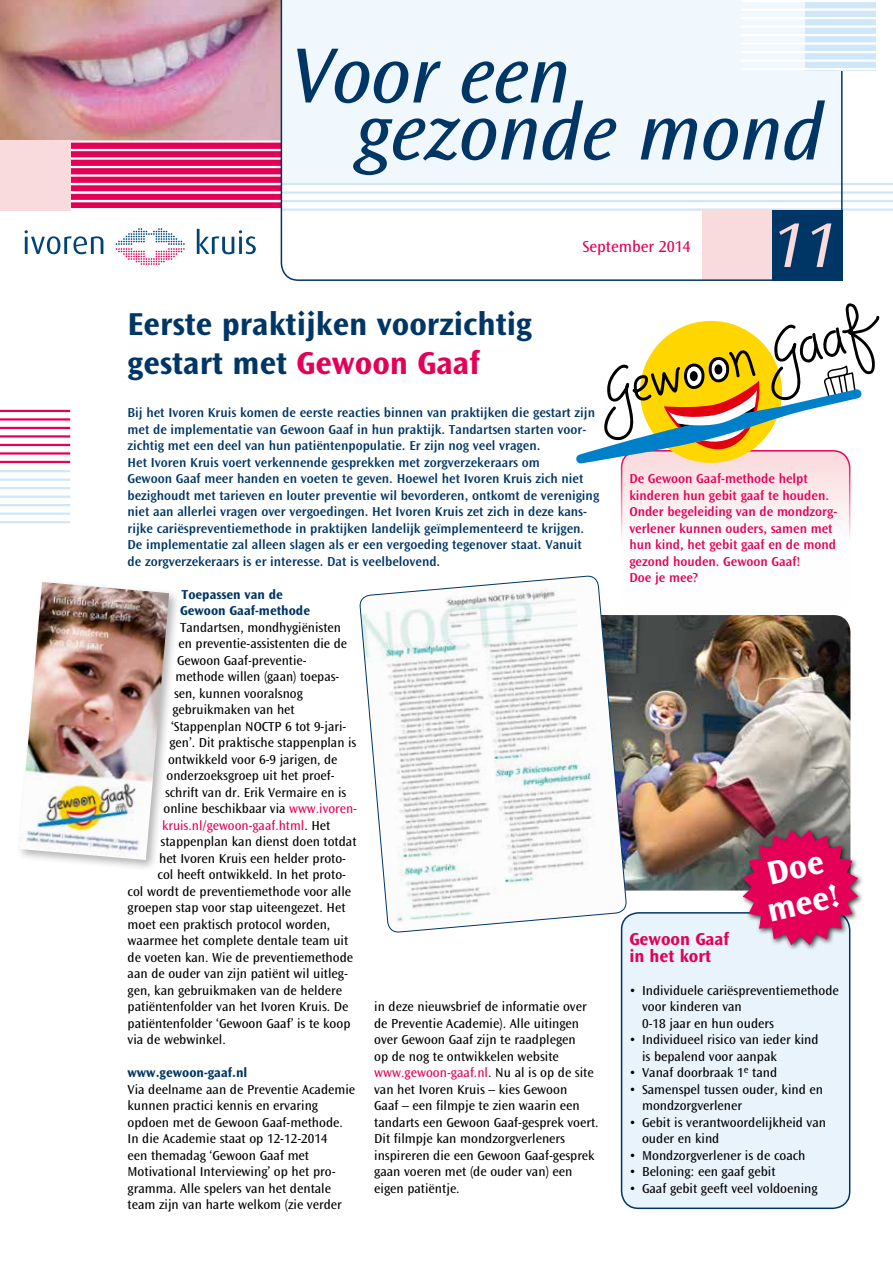
<style>
.page{position:relative;width:893px;height:1263px;background:#fff}
.page>*{position:absolute;margin:0;border:0;box-sizing:border-box;transform-origin:0 0}
.t1{font:italic 81.45px/57px "Ocean Sans Std";color:#003665}
.t2{font:italic 66px "Ocean Sans Std";color:#fadbdd}
.t3{font:700 34.5px/36px "Ocean Sans Std";color:#fff}
.t4{font:700 33px/39.6px "Ocean Sans Std";color:#003665}
.t5{font:700 18px/16.5px "Ocean Sans Std";color:#e50057}
.t6{font:16.5px "Ocean Sans Std";color:#e50057}
.t7{font:13.5px/16.5px "Ocean Sans Std";color:#000}
.t8{font:600 13.5px/16.5px "Ocean Sans Std";color:#003665}
.t9{font:600 13.5px/16.5px "Ocean Sans Std";color:#e50057}
.t10{font:700 13.5px/16.5px "Ocean Sans Std";color:#003665}
.t11{font:13.5px "Ocean Sans Std";color:#e50057}
.s1{color:#e50057}
.s2{color:#000}
</style>
<div class="page">
<svg style="left:622px;top:451px;width:228px;height:163px"></svg>
<div style="left:621px;top:450px;width:229px;height:165px;border:2px solid #e50057;border-radius:17px"></div>
<img style="left:627px;top:615px;width:223px;height:275px">
<svg style="left:70px;top:143px;width:211px;height:65px;fill:#e50057"></svg>
<img style="left:0;top:0;width:281px;height:140px">
<hr style="left:0;top:183px;width:893px;height:2px;background:#cfe7f9">
<hr style="left:0;top:191px;width:893px;height:3px;background:#cfe7f9">
<hr style="left:0;top:200px;width:893px;height:2px;background:#cfe7f9">
<hr style="left:0;top:208px;width:893px;height:3px;background:#cfe7f9">
<hr style="left:0;top:149px;width:281px;height:2px;background:#fff">
<hr style="left:0;top:157px;width:281px;height:3px;background:#fff">
<hr style="left:0;top:166px;width:281px;height:2px;background:#fff">
<hr style="left:0;top:174px;width:281px;height:3px;background:#fff">
<hr style="left:0;top:183px;width:281px;height:2px;background:#fff">
<hr style="left:0;top:191px;width:281px;height:3px;background:#fff">
<hr style="left:0;top:200px;width:281px;height:2px;background:#fff">
<hr style="left:0;top:208px;width:281px;height:3px;background:#fff">
<svg style="left:116px;top:228px;width:69px;height:37px"></svg>
<svg style="left:25px;top:230px;width:78px;height:24px"></svg>
<svg style="left:197px;top:229px;width:59px;height:25px"></svg>
<svg style="left:281px;top:0;width:562px;height:281px"></svg>
<div style="left:806px;top:0;width:70px;height:70px;background:#cfe7f9"></div>
<hr style="left:741px;top:0;width:152px;height:2px;background:#fff">
<hr style="left:741px;top:8px;width:152px;height:3px;background:#fff">
<hr style="left:741px;top:17px;width:152px;height:2px;background:#fff">
<hr style="left:741px;top:25px;width:152px;height:3px;background:#fff">
<hr style="left:741px;top:34px;width:152px;height:2px;background:#fff">
<hr style="left:741px;top:42px;width:152px;height:3px;background:#fff">
<hr style="left:741px;top:51px;width:152px;height:2px;background:#fff">
<hr style="left:741px;top:59px;width:152px;height:3px;background:#fff">
<hr style="left:741px;top:68px;width:152px;height:2px;background:#fff">
<div style="left:772px;top:211px;width:71px;height:70px;background:#003665"></div>
<div style="left:0;top:140px;width:70px;height:71px;background:#fadbdd"></div>
<hr style="left:0;top:470px;width:70px;height:2px;background:#cfe7f9">
<hr style="left:0;top:478px;width:70px;height:3px;background:#cfe7f9">
<hr style="left:0;top:487px;width:70px;height:2px;background:#cfe7f9">
<hr style="left:0;top:495px;width:70px;height:3px;background:#cfe7f9">
<hr style="left:0;top:504px;width:70px;height:2px;background:#cfe7f9">
<hr style="left:0;top:512px;width:70px;height:3px;background:#cfe7f9">
<hr style="left:0;top:521px;width:70px;height:2px;background:#cfe7f9">
<hr style="left:0;top:410px;width:70px;height:2px;background:#e50057">
<hr style="left:0;top:418px;width:70px;height:3px;background:#e50057">
<hr style="left:0;top:427px;width:70px;height:2px;background:#e50057">
<hr style="left:0;top:435px;width:70px;height:3px;background:#e50057">
<hr style="left:0;top:444px;width:70px;height:2px;background:#e50057">
<hr style="left:0;top:452px;width:70px;height:3px;background:#e50057">
<hr style="left:0;top:461px;width:70px;height:2px;background:#e50057">
<svg style="left:359px;top:564px;width:268px;height:380px"></svg>
<div style="left:622px;top:913px;width:228px;height:295px;background:#e8f3fc;border-radius:17px"></div>
<div style="left:621px;top:912px;width:229px;height:297px;border:2px solid #003665;border-radius:17px"></div>
<div style="left:740px;top:827px;width:124px;height:124px;background:#000;opacity:.75"></div>
<svg style="left:742px;top:829px;width:117px;height:117px"></svg>
<svg style="left:576px;top:303px;width:304px;height:167px"></svg>
<div style="left:15px;top:579px;width:166px;height:293px;background:#000;opacity:.3"></div>
<img style="left:19px;top:582px;width:150px;height:278px">
<h1 class="t1" style="left:356px;top:48px;width:470px;text-indent:-66px">Voor een gezonde mond</h1>
<h3 class="t4" style="left:128px;top:304px;width:406px">Eerste praktijken voorzichtig gestart met <span class="s1">Gewoon Gaaf</span></h3>
<p class="t6" style="left:583px;top:237px;width:110px">September 2014</p>
<h2 class="t2" style="left:772px;top:209px;width:66px">11</h2>
<p class="t8" style="left:128px;top:404px;width:473px">Bij het Ivoren Kruis komen de eerste reacties binnen van praktijken die gestart zijn met de implementatie van Gewoon Gaaf in hun praktijk. Tandartsen starten voor&shy;zichtig met een deel van hun patiëntenpopulatie. Er zijn nog veel vragen.<br>Het Ivoren Kruis voert verkennende gesprekken met zorgverzekeraars om<br>Gewoon Gaaf meer handen en voeten te geven. Hoewel het Ivoren Kruis zich niet bezighoudt met tarieven en louter preventie wil bevorderen, ontkomt de vereniging niet aan allerlei vragen over vergoedingen. Het Ivoren Kruis zet zich in deze kans&shy;rijke cariëspreventiemethode in praktijken landelijk geïmplementeerd te krijgen.<br>De implementatie zal alleen slagen als er een vergoeding tegenover staat. Vanuit<br>de zorgverzekeraars is er interesse. Dat is veelbelovend.</p>
<p class="t10" style="left:180px;top:586px;width:131px">Toepassen van de<br>Gewoon Gaaf-methode</p>
<p class="t7" style="left:180px;top:619px;width:162px">Tandartsen, mondhygiënisten</p>
<p class="t7" style="left:179px;top:635px;width:170px">en preventie-assistenten die de</p>
<p class="t7" style="left:177px;top:652px;width:130px">Gewoon Gaaf-preventie-</p>
<p class="t7" style="left:176px;top:668px;width:165px">methode willen (gaan) toepas-</p>
<p class="t7" style="left:174px;top:685px;width:130px">sen, kunnen vooralsnog</p>
<p class="t7" style="left:173px;top:701px;width:124px">gebruikmaken van het</p>
<p class="t7" style="left:171px;top:718px;width:177px">‘Stappenplan NOCTP 6 tot 9-jari-</p>
<p class="t7" style="left:170px;top:734px;width:188px">gen’. Dit praktische stappenplan is</p>
<p class="t7" style="left:168px;top:751px;width:171px">ontwikkeld voor 6-9 jarigen, de</p>
<p class="t7" style="left:167px;top:767px;width:169px">onderzoeksgroep uit het proef-</p>
<p class="t7" style="left:165px;top:784px;width:183px">schrift van dr. Erik Vermaire en is</p>
<p class="t7" style="left:164px;top:800px;width:195px">online beschikbaar via <span class="s1">www.ivoren-</span></p>
<p class="t11" style="left:162px;top:818px;width:170px">kruis.nl/gewoon-gaaf.html<span class="s2">. Het</span></p>
<p class="t7" style="left:161px;top:833px;width:198px">stappenplan kan dienst doen totdat</p>
<p class="t7" style="left:159px;top:850px;width:189px">het Ivoren Kruis een helder proto-</p>
<p class="t7" style="left:158px;top:866px;width:190px">col heeft ontwikkeld. In het proto-</p>
<p class="t7" style="left:128px;top:883px;width:225px">col wordt de preventiemethode voor alle</p>
<p class="t7" style="left:128px;top:899px;width:219px">groepen stap voor stap uiteengezet. Het</p>
<p class="t7" style="left:128px;top:916px;width:204px">moet een praktisch protocol worden,</p>
<p class="t7" style="left:128px;top:932px;width:222px">waarmee het complete dentale team uit</p>
<p class="t7" style="left:128px;top:949px;width:227px">de voeten kan. Wie de preventiemethode</p>
<p class="t7" style="left:128px;top:965px;width:222px">aan de ouder van zijn patiënt wil uitleg-</p>
<p class="t7" style="left:128px;top:982px;width:216px">gen, kan gebruikmaken van de heldere</p>
<p class="t7" style="left:128px;top:998px;width:223px">patiëntenfolder van het Ivoren Kruis. De</p>
<p class="t7" style="left:128px;top:1015px;width:224px">patiëntenfolder ‘Gewoon Gaaf’ is te koop</p>
<p class="t7" style="left:128px;top:1031px;width:100px">via de webwinkel.</p>
<p class="t10" style="left:128px;top:1064px;width:121px">www.gewoon-gaaf.nl</p>
<p class="t7" style="left:128px;top:1081px;width:229px">Via deelname aan de Preventie Academie kunnen practici kennis en ervaring opdoen met de Gewoon Gaaf-methode.<br>In die Academie staat op 12-12-2014<br>een themadag ‘Gewoon Gaaf met Motivational Interviewing’ op het pro&shy;gramma. Alle spelers van het dentale team zijn van harte welkom (zie verder</p>
<p class="t7" style="left:374px;top:998px;width:226px">in deze nieuwsbrief de informatie over de Preventie Academie). Alle uitingen over Gewoon Gaaf zijn te raadplegen<br>op de nog te ontwikkelen website <span class="s1">www.gewoon-gaaf.nl</span>. Nu al is op de site van het Ivoren Kruis – kies Gewoon<br>Gaaf – een filmpje te zien waarin een tandarts een Gewoon Gaaf-gesprek voert.<br>Dit filmpje kan mondzorgverleners inspireren die een Gewoon Gaaf-gesprek gaan voeren met (de ouder van) een eigen patiëntje.</p>
<p class="t9" style="left:629px;top:470px;width:209px">De Gewoon Gaaf-methode helpt kinderen hun gebit gaaf te houden.<br>Onder begeleiding van de mondzorg&shy;verlener kunnen ouders, samen met hun kind, het gebit gaaf en de mond gezond houden. Gewoon Gaaf!<br>Doe je mee?</p>
<h3 class="t3" style="left:756px;top:859px;width:75px;rotate:-13deg">Doe mee!</h3>
<h3 class="t5" style="left:629px;top:931px;width:102px">Gewoon Gaaf in het kort</h3>
<p class="t7" style="left:642px;top:982px;width:198px;text-indent:-13px">• Individuele cariëspreventiemethode voor kinderen van<br>0-18 jaar en hun ouders</p>
<p class="t7" style="left:642px;top:1031px;width:178px;text-indent:-13px">• Individueel risico van ieder kind is bepalend voor aanpak</p>
<p class="t7" style="left:629px;top:1064px;width:149px">• Vanaf doorbraak 1<sup>e</sup> tand</p>
<p class="t7" style="left:642px;top:1081px;width:183px;text-indent:-13px">• Samenspel tussen ouder, kind en mondzorgverlener</p>
<p class="t7" style="left:642px;top:1114px;width:185px;text-indent:-13px">• Gebit is verantwoordelijkheid van ouder en kind</p>
<p class="t7" style="left:629px;top:1147px;width:178px">• Mondzorgverlener is de coach</p>
<p class="t7" style="left:629px;top:1163px;width:148px">• Beloning: een gaaf gebit</p>
<p class="t7" style="left:629px;top:1180px;width:190px">• Gaaf gebit geeft veel voldoening</p>
</div>
